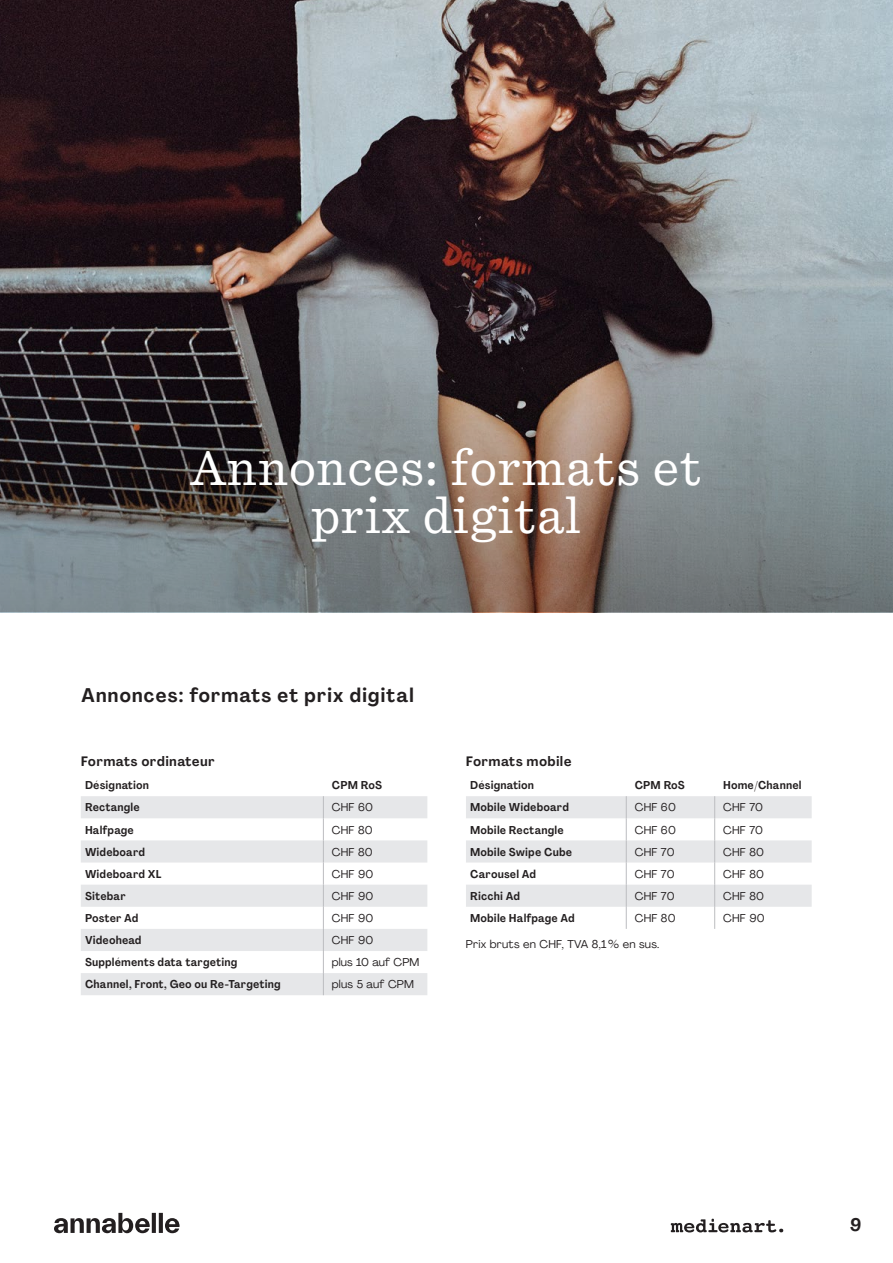
<style>
.page{position:relative;width:893px;height:1263px;background:#fff}
.page>*{position:absolute;margin:0;border:0;box-sizing:border-box;transform-origin:0 0}
.t1{font:48px/48px "Quadrant Text";letter-spacing:.015em;color:#fff;text-align:center}
.t2{font:700 19.5px "Agrandir Text";letter-spacing:.03em;color:#231f20;scale:1.04 1}
.t3{font:700 18px "Agrandir Text";color:#231f20}
.t4{font:700 13.5px "Agrandir Text";letter-spacing:.02em;color:#231f20;scale:1.04 1}
.t5{font:700 11.25px "Agrandir Text";letter-spacing:.01em;color:#231f20}
.t6{font:11.25px "Agrandir";letter-spacing:.02em;color:#231f20}
</style>
<div class="page">
<svg style="left:671px;top:1219px;width:112px;height:13px"></svg>
<svg style="left:54px;top:1213px;width:126px;height:20px"></svg>
<img style="left:0;top:0;width:893px;height:336px">
<svg style="left:0;top:336px;width:893px;height:276px;background:#6c6b6b"></svg>
<svg style="left:81px;top:796px;width:346px;height:199px;fill:#e6e7e9"></svg>
<svg style="left:323px;top:796px;width:1px;height:199px"></svg>
<svg style="left:466px;top:796px;width:346px;height:133px"></svg>
<h1 class="t1" style="left:191px;top:444px;width:513px">Annonces: formats et prix digital</h1>
<h2 class="t2" style="left:81px;top:683px;width:322px">Annonces: formats et prix digital</h2>
<p class="t4" style="left:81px;top:753px;width:130px">Formats ordinateur</p>
<p class="t4" style="left:466px;top:753px;width:103px">Formats mobile</p>
<p class="t5" style="left:85px;top:778px;width:65px">Désignation</p>
<p class="t5" style="left:332px;top:778px;width:52px">CPM RoS</p>
<p class="t5" style="left:85px;top:800px;width:56px">Rectangle</p>
<p class="t6" style="left:332px;top:800px;width:43px">CHF 60</p>
<p class="t5" style="left:85px;top:823px;width:50px">Halfpage</p>
<p class="t6" style="left:332px;top:823px;width:42px">CHF 80</p>
<p class="t5" style="left:85px;top:845px;width:62px">Wideboard</p>
<p class="t6" style="left:332px;top:845px;width:42px">CHF 80</p>
<p class="t5" style="left:85px;top:867px;width:78px">Wideboard XL</p>
<p class="t6" style="left:332px;top:867px;width:43px">CHF 90</p>
<p class="t5" style="left:85px;top:889px;width:42px">Sitebar</p>
<p class="t6" style="left:332px;top:889px;width:43px">CHF 90</p>
<p class="t5" style="left:85px;top:911px;width:55px">Poster Ad</p>
<p class="t6" style="left:332px;top:911px;width:43px">CHF 90</p>
<p class="t5" style="left:85px;top:933px;width:58px">Videohead</p>
<p class="t6" style="left:332px;top:933px;width:43px">CHF 90</p>
<p class="t5" style="left:85px;top:955px;width:154px">Suppléments data targeting</p>
<p class="t6" style="left:332px;top:955px;width:89px">plus 10 auf CPM</p>
<p class="t5" style="left:85px;top:977px;width:197px">Channel, Front, Geo ou Re-Targeting</p>
<p class="t6" style="left:332px;top:977px;width:84px">plus 5 auf CPM</p>
<p class="t5" style="left:470px;top:778px;width:65px">Désignation</p>
<p class="t5" style="left:635px;top:778px;width:52px">CPM RoS</p>
<p class="t5" style="left:723px;top:778px;width:80px">Home/Channel</p>
<p class="t5" style="left:470px;top:800px;width:100px">Mobile Wideboard</p>
<p class="t6" style="left:635px;top:800px;width:43px">CHF 60</p>
<p class="t6" style="left:723px;top:800px;width:41px">CHF 70</p>
<p class="t5" style="left:470px;top:823px;width:95px">Mobile Rectangle</p>
<p class="t6" style="left:635px;top:823px;width:43px">CHF 60</p>
<p class="t6" style="left:723px;top:823px;width:41px">CHF 70</p>
<p class="t5" style="left:470px;top:845px;width:103px">Mobile Swipe Cube</p>
<p class="t6" style="left:635px;top:845px;width:41px">CHF 70</p>
<p class="t6" style="left:723px;top:845px;width:42px">CHF 80</p>
<p class="t5" style="left:470px;top:867px;width:67px">Carousel Ad</p>
<p class="t6" style="left:635px;top:867px;width:41px">CHF 70</p>
<p class="t6" style="left:723px;top:867px;width:42px">CHF 80</p>
<p class="t5" style="left:470px;top:889px;width:51px">Ricchi Ad</p>
<p class="t6" style="left:635px;top:889px;width:41px">CHF 70</p>
<p class="t6" style="left:723px;top:889px;width:42px">CHF 80</p>
<p class="t5" style="left:470px;top:911px;width:106px">Mobile Halfpage Ad</p>
<p class="t6" style="left:635px;top:911px;width:42px">CHF 80</p>
<p class="t6" style="left:723px;top:911px;width:43px">CHF 90</p>
<p class="t6" style="left:466px;top:937px;width:195px">Prix bruts en CHF, TVA 8,1 % en sus.</p>
<h3 class="t3" style="left:850px;top:1214px;width:13px">9</h3>
</div>
